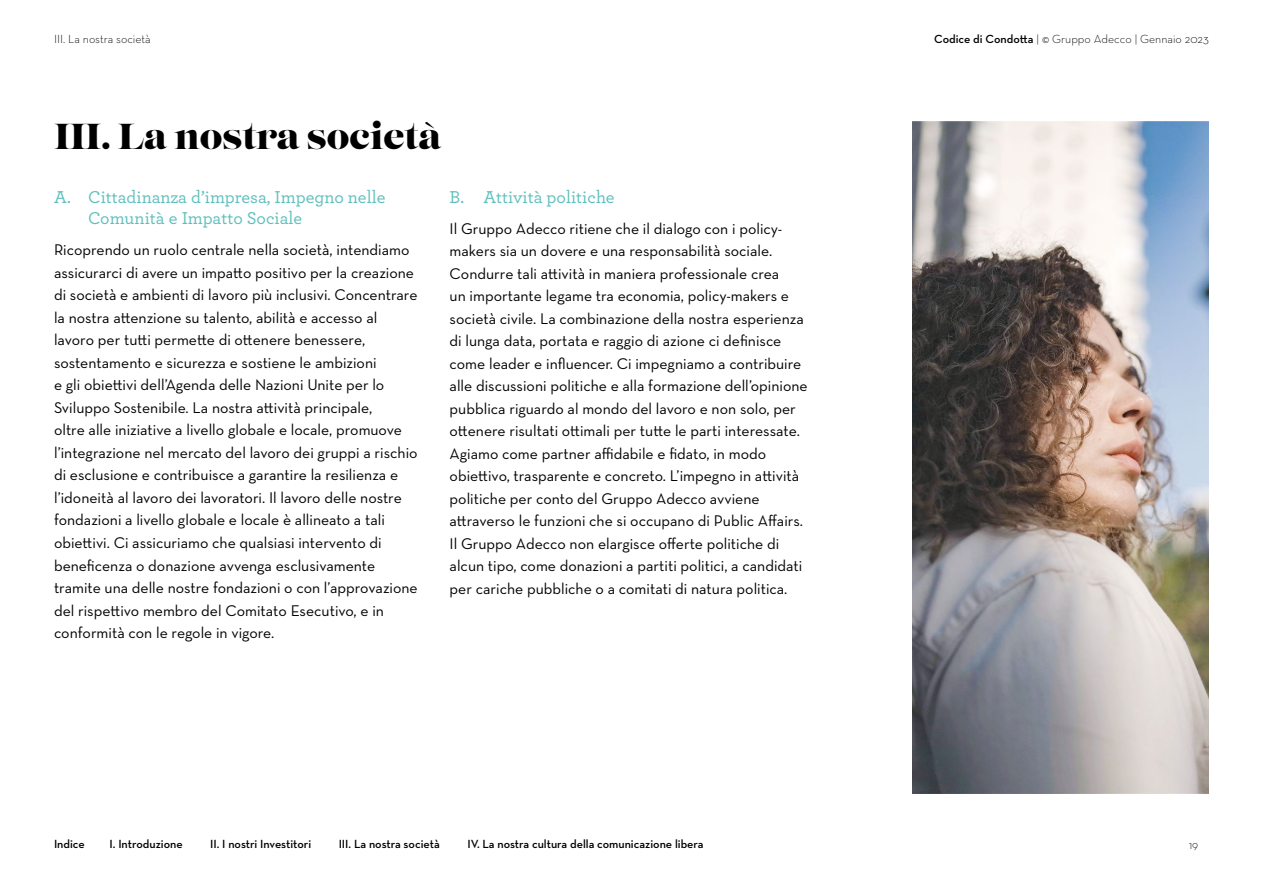
<style>
.page{position:relative;width:1263px;height:893px;background:#fff}
.page>*{position:absolute;margin:0;border:0;box-sizing:border-box;transform-origin:0 0}
.t1{font:36px "Lust";color:#000}
.t2{font:500 18px/21.6px "Archer";color:#5ebfbc}
.t3{font:15.75px/22.5px "Neutraface Text";color:#000}
.t4{font:600 12px "Neutraface Text";color:#000}
.t5{font:300 12px "Neutraface Text";color:#000}
.s1{font-weight:600}
</style>
<div class="page">
<img style="left:912px;top:121px;width:297px;height:672px">
<p class="t5" style="left:54px;top:32px;width:98px">III. La nostra società</p>
<h1 class="t1" style="left:54px;top:115px;width:388px">III. La nostra società</h1>
<p class="t2" style="left:88px;top:185px;width:299px;text-indent:-34px">A. Cittadinanza d’impresa, Impegno nelle<br>Comunità e Impatto Sociale</p>
<p class="t3" style="left:54px;top:239px;width:365px">Ricoprendo un ruolo centrale nella società, intendiamo assicurarci di avere un impatto positivo per la creazione di società e ambienti di lavoro più inclusivi. Concentrare la nostra attenzione su talento, abilità e accesso al lavoro per tutti permette di ottenere benessere, sostentamento e sicurezza e sostiene le ambizioni<br>e gli obiettivi dell’Agenda delle Nazioni Unite per lo Sviluppo Sostenibile. La nostra attività principale,<br>oltre alle iniziative a livello globale e locale, promuove l’integrazione nel mercato del lavoro dei gruppi a rischio di esclusione e contribuisce a garantire la resilienza e l’idoneità al lavoro dei lavoratori. Il lavoro delle nostre fondazioni a livello globale e locale è allineato a tali obiettivi. Ci assicuriamo che qualsiasi intervento di beneficenza o donazione avvenga esclusivamente tramite una delle nostre fondazioni o con l’approvazione del rispettivo membro del Comitato Esecutivo, e in conformità con le regole in vigore.</p>
<p class="t2" style="left:450px;top:185px;width:166px">B. Attività politiche</p>
<p class="t3" style="left:450px;top:217px;width:359px">Il Gruppo Adecco ritiene che il dialogo con i policy&shy;makers sia un dovere e una responsabilità sociale.<br>Condurre tali attività in maniera professionale crea<br>un importante legame tra economia, policy-makers e società civile. La combinazione della nostra esperienza di lunga data, portata e raggio di azione ci definisce come leader e influencer. Ci impegniamo a contribuire alle discussioni politiche e alla formazione dell’opinione pubblica riguardo al mondo del lavoro e non solo, per ottenere risultati ottimali per tutte le parti interessate.<br>Agiamo come partner affidabile e fidato, in modo obiettivo, trasparente e concreto. L’impegno in attività politiche per conto del Gruppo Adecco avviene attraverso le funzioni che si occupano di Public Affairs.<br>Il Gruppo Adecco non elargisce offerte politiche di alcun tipo, come donazioni a partiti politici, a candidati per cariche pubbliche o a comitati di natura politica.</p>
<p class="t4" style="left:54px;top:837px;width:32px">Indice</p>
<p class="t4" style="left:110px;top:837px;width:75px">I. Introduzione</p>
<p class="t4" style="left:210px;top:837px;width:102px">II. I nostri Investitori</p>
<p class="t4" style="left:339px;top:837px;width:103px">III. La nostra società</p>
<p class="t4" style="left:467px;top:837px;width:238px">IV. La nostra cultura della comunicazione libera</p>
<p class="t5" style="left:934px;top:32px;width:276px"><span class="s1">Codice di Condotta</span> | © Gruppo Adecco | Gennaio 2023</p>
<p class="t5" style="left:1189px;top:837px;width:11px">19</p>
</div>
